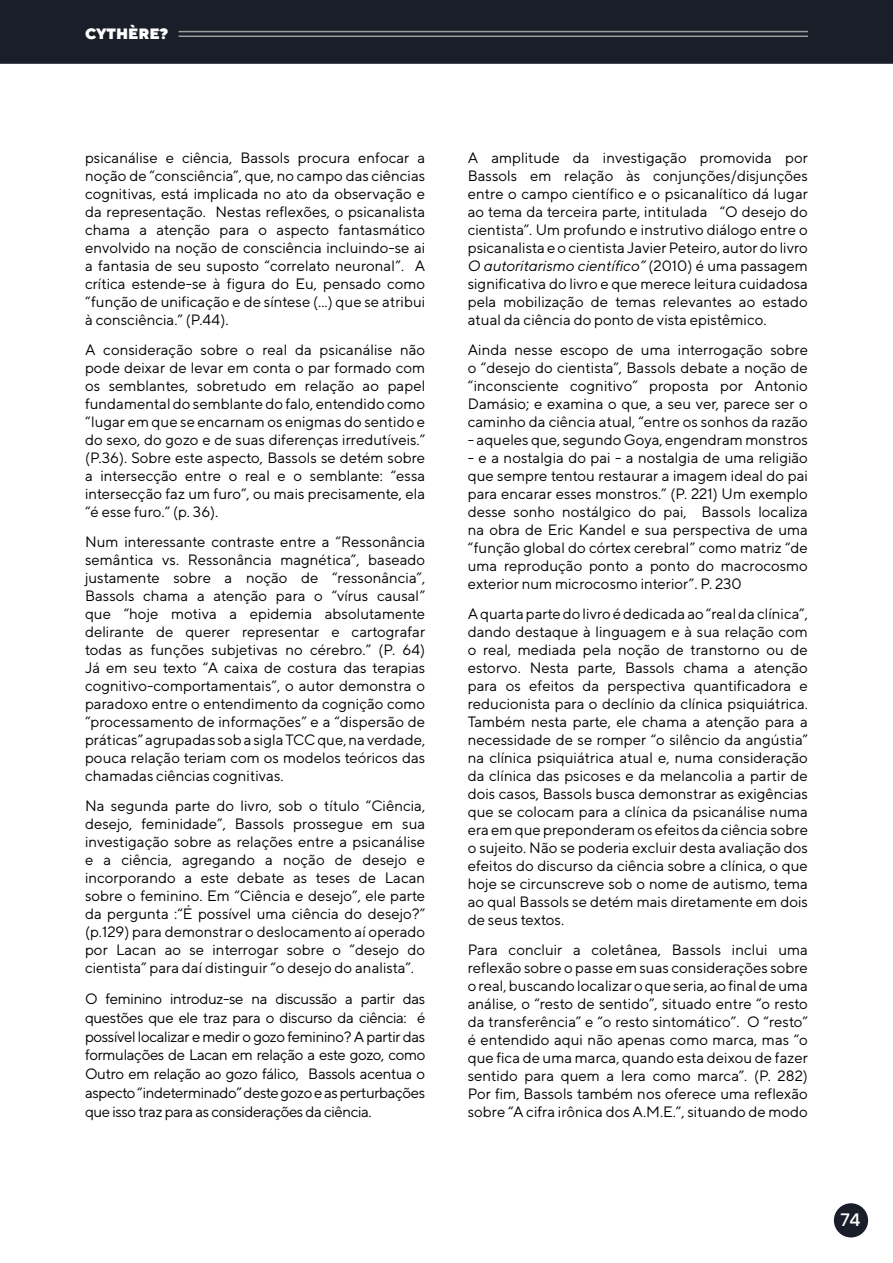
<style>
.page{position:relative;width:893px;height:1263px;background:#fff}
.page>*{position:absolute;margin:0;border:0;box-sizing:border-box;transform-origin:0 0}
.t1{font:500 18px "TT Norms";color:#fff}
.t2{font:15px/18px "TT Norms";color:#000;text-align:justify}
.t3{font:900 15px "TT Norms";color:#fff}
.s1{font-style:italic}
</style>
<div class="page">
<div style="left:0;top:0;width:893px;height:64px;background:#191e28;border:2px solid #191e28"></div>
<hr style="left:179px;top:31px;width:629px;height:1px;background:#9d9d9d">
<hr style="left:179px;top:36px;width:629px;height:1px;background:#9d9d9d">
<div style="left:834px;top:1203px;width:34px;height:34px;background:#191e28;border-radius:50%"></div>
<p class="t3" style="left:85px;top:24px;width:85px">CYTHÈRE?</p>
<p class="t2" style="left:85px;top:149px;width:342px">psicanálise e ciência, Bassols procura enfocar a noção de “consciência”, que, no campo das ciências cognitivas, está implicada no ato da observação e da representação. Nestas reflexões, o psicanalista chama a atenção para o aspecto fantasmático envolvido na noção de consciência incluindo-se ai a fantasia de seu suposto “correlato neuronal”. A crítica estende-se à figura do Eu, pensado como “função de unificação e de síntese (...) que se atribui à consciência.” (P.44).</p>
<p class="t2" style="left:85px;top:341px;width:342px">A consideração sobre o real da psicanálise não pode deixar de levar em conta o par formado com os semblantes, sobretudo em relação ao papel fundamental do semblante do falo, entendido como “lugar em que se encarnam os enigmas do sentido e do sexo, do gozo e de suas diferenças irredutíveis.” (P.36). Sobre este aspecto, Bassols se detém sobre a intersecção entre o real e o semblante: “essa intersecção faz um furo”, ou mais precisamente, ela “é esse furo.” (p. 36).</p>
<p class="t2" style="left:85px;top:533px;width:342px">Num interessante contraste entre a “Ressonância semântica vs. Ressonância magnética”, baseado justamente sobre a noção de “ressonância”, Bassols chama a atenção para o “vírus causal” que “hoje motiva a epidemia absolutamente delirante de querer representar e cartografar todas as funções subjetivas no cérebro.” (P. 64)<br>Já em seu texto “A caixa de costura das terapias cognitivo-comportamentais”, o autor demonstra o paradoxo entre o entendimento da cognição como “processamento de informações” e a “dispersão de práticas” agrupadas sob a sigla TCC que, na verdade, pouca relação teriam com os modelos teóricos das chamadas ciências cognitivas.</p>
<p class="t2" style="left:85px;top:797px;width:342px">Na segunda parte do livro, sob o título “Ciência, desejo, feminidade”, Bassols prossegue em sua investigação sobre as relações entre a psicanálise e a ciência, agregando a noção de desejo e incorporando a este debate as teses de Lacan sobre o feminino. Em “Ciência e desejo”, ele parte da pergunta :“É possível uma ciência do desejo?” (p.129) para demonstrar o deslocamento aí operado por Lacan ao se interrogar sobre o “desejo do cientista” para daí distinguir “o desejo do analista”.</p>
<p class="t2" style="left:85px;top:989px;width:342px;line-height:18.8px">O feminino introduz-se na discussão a partir das questões que ele traz para o discurso da ciência: é possível localizar e medir o gozo feminino? A partir das formulações de Lacan em relação a este gozo, como Outro em relação ao gozo fálico, Bassols acentua o aspecto “indeterminado” deste gozo e as perturbações que isso traz para as considerações da ciência.</p>
<p class="t2" style="left:468px;top:149px;width:342px">A amplitude da investigação promovida por Bassols em relação às conjunções/disjunções entre o campo científico e o psicanalítico dá lugar ao tema da terceira parte, intitulada “O desejo do cientista”. Um profundo e instrutivo diálogo entre o psicanalista e o cientista Javier Peteiro, autor do livro <span class="s1">O autoritarismo científico”</span> (2010) é uma passagem significativa do livro e que merece leitura cuidadosa pela mobilização de temas relevantes ao estado atual da ciência do ponto de vista epistêmico.</p>
<p class="t2" style="left:468px;top:341px;width:342px">Ainda nesse escopo de uma interrogação sobre o “desejo do cientista”, Bassols debate a noção de “inconsciente cognitivo” proposta por Antonio Damásio; e examina o que, a seu ver, parece ser o caminho da ciência atual, “entre os sonhos da razão</p>
<p class="t2" style="left:468px;top:431px;width:342px">- aqueles que, segundo Goya, engendram monstros</p>
<p class="t2" style="left:468px;top:449px;width:342px">- e a nostalgia do pai - a nostalgia de uma religião que sempre tentou restaurar a imagem ideal do pai para encarar esses monstros.” (P. 221) Um exemplo desse sonho nostálgico do pai, Bassols localiza na obra de Eric Kandel e sua perspectiva de uma “função global do córtex cerebral” como matriz “de uma reprodução ponto a ponto do macrocosmo exterior num microcosmo interior”. P. 230</p>
<p class="t2" style="left:468px;top:605px;width:342px">A quarta parte do livro é dedicada ao “real da clínica”, dando destaque à linguagem e à sua relação com o real, mediada pela noção de transtorno ou de estorvo. Nesta parte, Bassols chama a atenção para os efeitos da perspectiva quantificadora e reducionista para o declínio da clínica psiquiátrica.<br>Também nesta parte, ele chama a atenção para a necessidade de se romper “o silêncio da angústia” na clínica psiquiátrica atual e, numa consideração da clínica das psicoses e da melancolia a partir de dois casos, Bassols busca demonstrar as exigências que se colocam para a clínica da psicanálise numa era em que preponderam os efeitos da ciência sobre o sujeito. Não se poderia excluir desta avaliação dos efeitos do discurso da ciência sobre a clínica, o que hoje se circunscreve sob o nome de autismo, tema ao qual Bassols se detém mais diretamente em dois de seus textos.</p>
<p class="t2" style="left:468px;top:941px;width:342px">Para concluir a coletânea, Bassols inclui uma reflexão sobre o passe em suas considerações sobre o real, buscando localizar o que seria, ao final de uma análise, o “resto de sentido”, situado entre “o resto da transferência” e “o resto sintomático”. O “resto” é entendido aqui não apenas como marca, mas “o que fica de uma marca, quando esta deixou de fazer sentido para quem a lera como marca”. (P. 282)<br>Por fim, Bassols também nos oferece uma reflexão sobre “A cifra irônica dos A.M.E.”, situando de modo</p>
<p class="t1" style="left:841px;top:1209px;width:21px">74</p>
</div>
